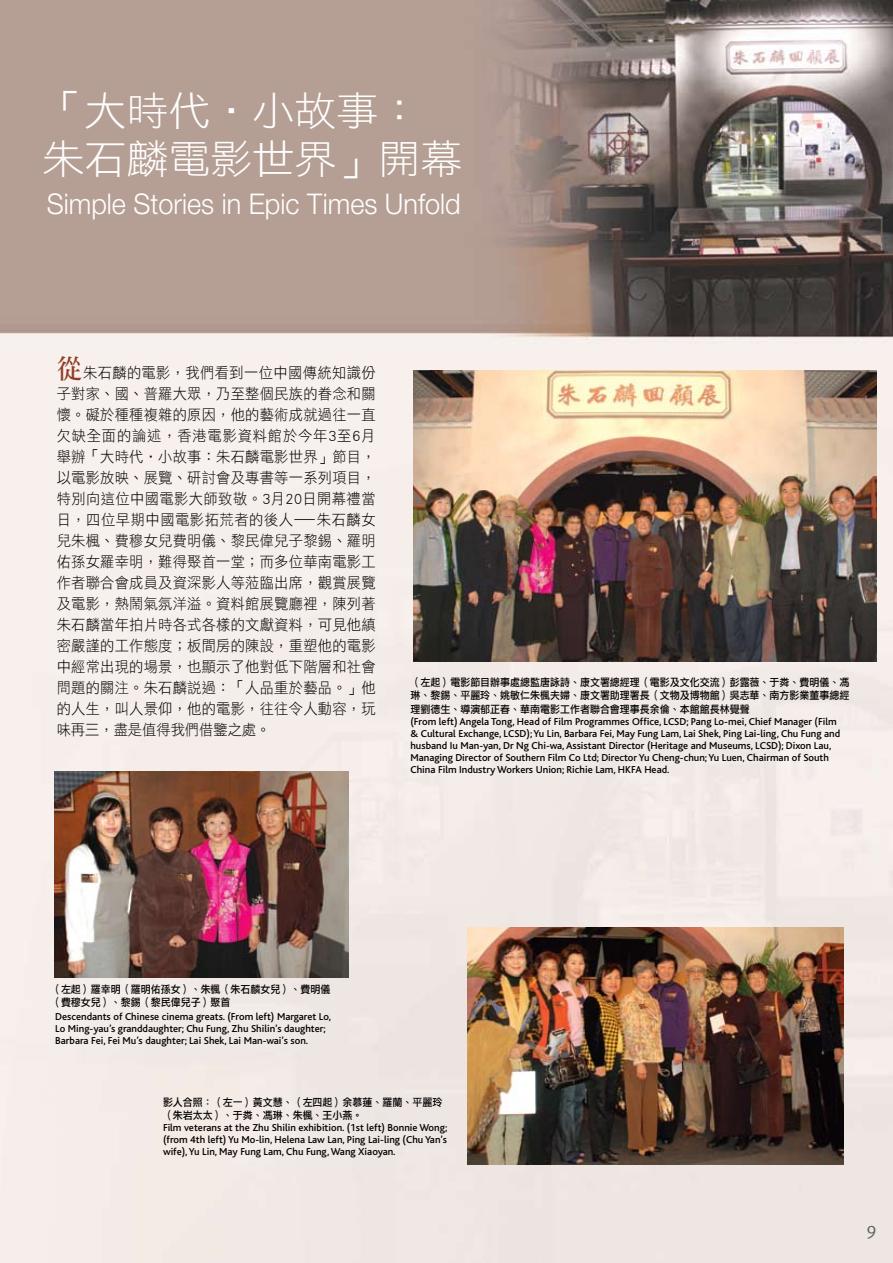
<style>
.page{position:relative;width:893px;height:1263px;background:#fff}
.page>*{position:absolute;margin:0;border:0;box-sizing:border-box;transform-origin:0 0}
.t1{font:39.9px/48px "DF Li Hei Std W3";color:#fff;scale:1.05 1}
.t2{font:300 28.5px "Helvetica Neue";color:#fff;scale:.95 1}
.t3{font:18px "Meta";color:#5c685c}
.t4{font:15px/21px "DF Li Hei Std W3";letter-spacing:.02em;color:#000;text-align:justify;scale:.95 1}
.t5{font:500 10.5px/12px "Bliss";color:#000}
.t6{font:10.5px/13.5px "DF Li Hei Std W5";color:#000;scale:.95 1}
.s1{font-family:"DF Li Song Std W5";font-size:27px;color:#8f3d24}
</style>
<div class="page">
<img style="left:0;top:0;width:893px;height:1263px">
<img style="left:468px;top:927px;width:375px;height:237px">
<img style="left:414px;top:371px;width:463px;height:290px">
<img style="left:54px;top:772px;width:294px;height:206px">
<h1 class="t1" style="left:43px;top:86px;width:401px">「大時代‧小故事：朱石麟電影世界」開幕</h1>
<h2 class="t2" style="left:47px;top:186px;width:437px">Simple Stories in Epic Times Unfold</h2>
<p class="t4" style="left:57px;top:362px;width:337px"><span class="s1">從</span>朱石麟的電影，我們看到一位中國傳統知識份子對家、國、普羅大眾，乃至整個民族的眷念和關懷。礙於種種複雜的原因，他的藝術成就過往一直欠缺全面的論述，香港電影資料館於今年3至6月舉辦「大時代‧小故事：朱石麟電影世界」節目，以電影放映、展覽、研討會及專書等一系列項目，特別向這位中國電影大師致敬。3月20日開幕禮當日，四位早期中國電影拓荒者的後人—朱石麟女兒朱楓、費穆女兒費明儀、黎民偉兒子黎錫、羅明佑孫女羅幸明，難得聚首一堂；而多位華南電影工作者聯合會成員及資深影人等蒞臨出席，觀賞展覽及電影，熱鬧氣氛洋溢。資料館展覽廳裡，陳列著朱石麟當年拍片時各式各樣的文獻資料，可見他縝密嚴謹的工作態度；板間房的陳設，重塑他的電影中經常出現的場景，也顯示了他對低下階層和社會問題的關注。朱石麟說過：「人品重於藝品。」他的人生，叫人景仰，他的電影，往往令人動容，玩味再三，盡是值得我們借鑒之處。</p>
<p class="t6" style="left:410px;top:675px;width:463px;text-align:justify">（左起）電影節目辦事處總監唐詠詩、康文署總經理（電影及文化交流）彭露薇、于粦、費明儀、馮琳、黎錫、平麗玲、姚敏仁朱楓夫婦、康文署助理署長（文物及博物館）吳志華、南方影業董事總經理劉德生、導演郁正春、華南電影工作者聯合會理事長余倫、本館館長林覺聲</p>
<p class="t5" style="left:410px;top:715px;width:431px">(From left) Angela Tong, Head of Film Programmes Office, LCSD; Pang Lo-mei, Chief Manager (Film &amp; Cultural Exchange, LCSD); Yu Lin, Barbara Fei, May Fung Lam, Lai Shek, Ping Lai-ling, Chu Fung and husband Iu Man-yan, Dr Ng Chi-wa, Assistant Director (Heritage and Museums, LCSD); Dixon Lau, Managing Director of Southern Film Co Ltd; Director Yu Cheng-chun; Yu Luen, Chairman of South China Film Industry Workers Union; Richie Lam, HKFA Head.</p>
<p class="t6" style="left:51px;top:982px;width:295px">（左起）羅幸明（羅明佑孫女）、朱楓（朱石麟女兒）、費明儀（費穆女兒）、黎錫（黎民偉兒子）聚首</p>
<p class="t5" style="left:55px;top:1011px;width:277px">Descendants of Chinese cinema greats. (From left) Margaret Lo,<br>Lo Ming-yau’s granddaughter; Chu Fung, Zhu Shilin’s daughter;<br>Barbara Fei, Fei Mu’s daughter; Lai Shek, Lai Man-wai’s son.</p>
<p class="t6" style="left:163px;top:1095px;width:295px">影人合照：（左一）黃文慧、（左四起）余慕蓮、羅蘭、平麗玲（朱岩太太）、于粦、馮琳、朱楓、王小燕。</p>
<p class="t5" style="left:163px;top:1122px;width:286px;text-align:justify">Film veterans at the Zhu Shilin exhibition. (1st left) Bonnie Wong; (from 4th left) Yu Mo-lin, Helena Law Lan, Ping Lai-ling (Chu Yan’s wife), Yu Lin, May Fung Lam, Chu Fung, Wang Xiaoyan.</p>
<h3 class="t3" style="left:867px;top:1218px;width:11px">9</h3>
</div>
